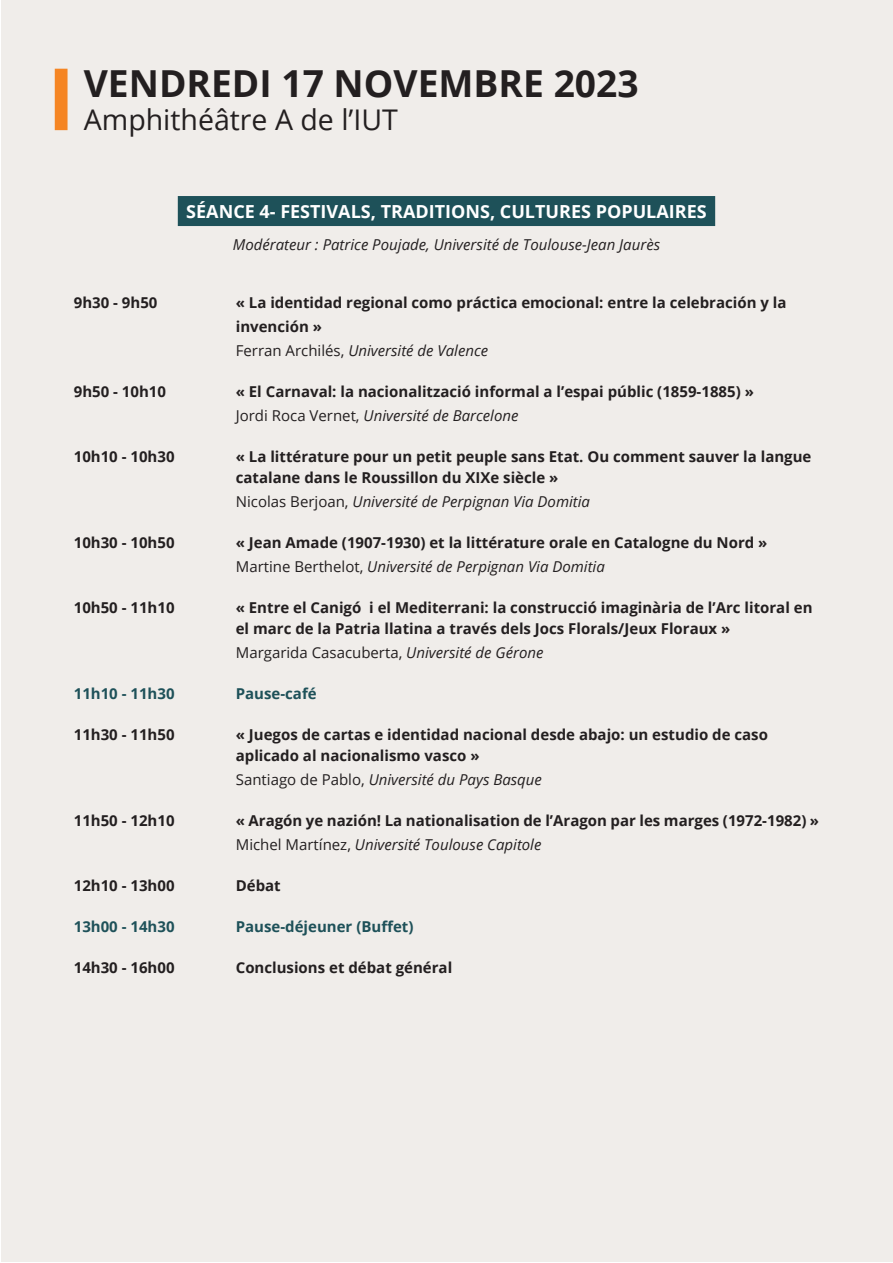
<style>
.page{position:relative;width:893px;height:1263px;background:#fff}
.page>*{position:absolute;margin:0;border:0;box-sizing:border-box;transform-origin:0 0}
.t1{font:700 37.2px "Open Sans";color:#231f20}
.t2{font:28.5px "Open Sans";color:#231f20}
.t3{font:700 18px "Open Sans";color:#fff}
.t4{font:700 15px/21px "Open Sans";color:#231f20}
.t5{font:italic 15px "Open Sans";color:#231f20}
.t6{font:700 15px "Open Sans";color:#1e5159}
.t7{font:15px "Open Sans";color:#231f20}
.s1{font-style:normal}
.s2{font-weight:400}
.s3{font-weight:400;font-style:italic}
.s4{font-style:italic}
</style>
<div class="page">
<div style="left:1px;top:1px;width:891px;height:1261px;background:#f0edea"></div>
<div style="left:178px;top:196px;width:537px;height:30px;background:#1e5159"></div>
<div style="left:55px;top:69px;width:13px;height:61px;background:#f58523;border:2px solid #f58523"></div>
<p class="t1" style="left:84px;top:57px;width:556px">VENDREDI 17 NOVEMBRE 2023</p>
<p class="t2" style="left:84px;top:100px;width:316px">Amphithéâtre A de l’IUT</p>
<p class="t3" style="left:186px;top:198px;width:522px">SÉANCE 4- FESTIVALS, TRADITIONS, CULTURES POPULAIRES</p>
<p class="t5" style="left:233px;top:234px;width:429px">Modérateur : Patrice Poujade, Université de Toulouse-Jean Jaurès</p>
<p class="t4" style="left:74px;top:292px;width:85px">9h30 - 9h50</p>
<p class="t4" style="left:236px;top:290px;width:552px;line-height:24px">« La identidad regional como práctica emocional: entre la celebración y la invención »</p>
<p class="t5" style="left:236px;top:340px;width:254px"><span class="s1">Ferran Archilés,</span> Université de Valence</p>
<p class="t4" style="left:74px;top:381px;width:94px">9h50 - 10h10</p>
<p class="t4" style="left:236px;top:381px;width:520px">« El Carnaval: la nacionalització informal a l’espai públic (1859-1885) »</p>
<p class="t5" style="left:236px;top:405px;width:284px"><span class="s1">Jordi Roca Vernet,</span> Université de Barcelone</p>
<p class="t4" style="left:74px;top:446px;width:102px">10h10 - 10h30</p>
<p class="t4" style="left:236px;top:446px;width:577px">« La littérature pour un petit peuple sans Etat. Ou comment sauver la langue catalane dans le Roussillon du XIXe siècle »</p>
<p class="t5" style="left:236px;top:491px;width:356px"><span class="s1">Nicolas Berjoan,</span> Université de Perpignan Via Domitia</p>
<p class="t4" style="left:74px;top:532px;width:102px">10h30 - 10h50</p>
<p class="t4" style="left:236px;top:530px;width:533px;line-height:24px">« Jean Amade (1907-1930) et la littérature orale en Catalogne du Nord »<br><span class="s2">Martine Berthelot,</span> <span class="s3">Université de Perpignan Via Domitia</span></p>
<p class="t4" style="left:74px;top:597px;width:102px">10h50 - 11h10</p>
<p class="t4" style="left:236px;top:597px;width:578px">« Entre el Canigó i el Mediterrani: la construcció imaginària de l’Arc litoral en el marc de la Patria llatina a través dels Jocs Florals/Jeux Floraux »</p>
<p class="t7" style="left:236px;top:642px;width:309px">Margarida Casacuberta, <span class="s4">Université de Gérone</span></p>
<p class="t6" style="left:74px;top:683px;width:102px">11h10 - 11h30</p>
<p class="t6" style="left:236px;top:683px;width:82px">Pause-café</p>
<p class="t4" style="left:74px;top:724px;width:102px">11h30 - 11h50</p>
<p class="t4" style="left:236px;top:724px;width:534px">« Juegos de cartas e identidad nacional desde abajo: un estudio de caso aplicado al nacionalismo vasco »</p>
<p class="t5" style="left:236px;top:769px;width:308px"><span class="s1">Santiago de Pablo,</span> Université du Pays Basque</p>
<p class="t4" style="left:74px;top:810px;width:102px">11h50 - 12h10</p>
<p class="t4" style="left:236px;top:810px;width:585px">« Aragón ye nazión! La nationalisation de l’Aragon par les marges (1972-1982) »</p>
<p class="t5" style="left:236px;top:834px;width:307px"><span class="s1">Michel Martínez,</span> Université Toulouse Capitole</p>
<p class="t4" style="left:74px;top:875px;width:102px">12h10 - 13h00</p>
<p class="t4" style="left:236px;top:875px;width:47px">Débat</p>
<p class="t6" style="left:74px;top:916px;width:102px">13h00 - 14h30</p>
<p class="t6" style="left:236px;top:916px;width:179px">Pause-déjeuner (Buffet)</p>
<p class="t4" style="left:74px;top:957px;width:102px">14h30 - 16h00</p>
<p class="t4" style="left:236px;top:957px;width:218px">Conclusions et débat général</p>
</div>
